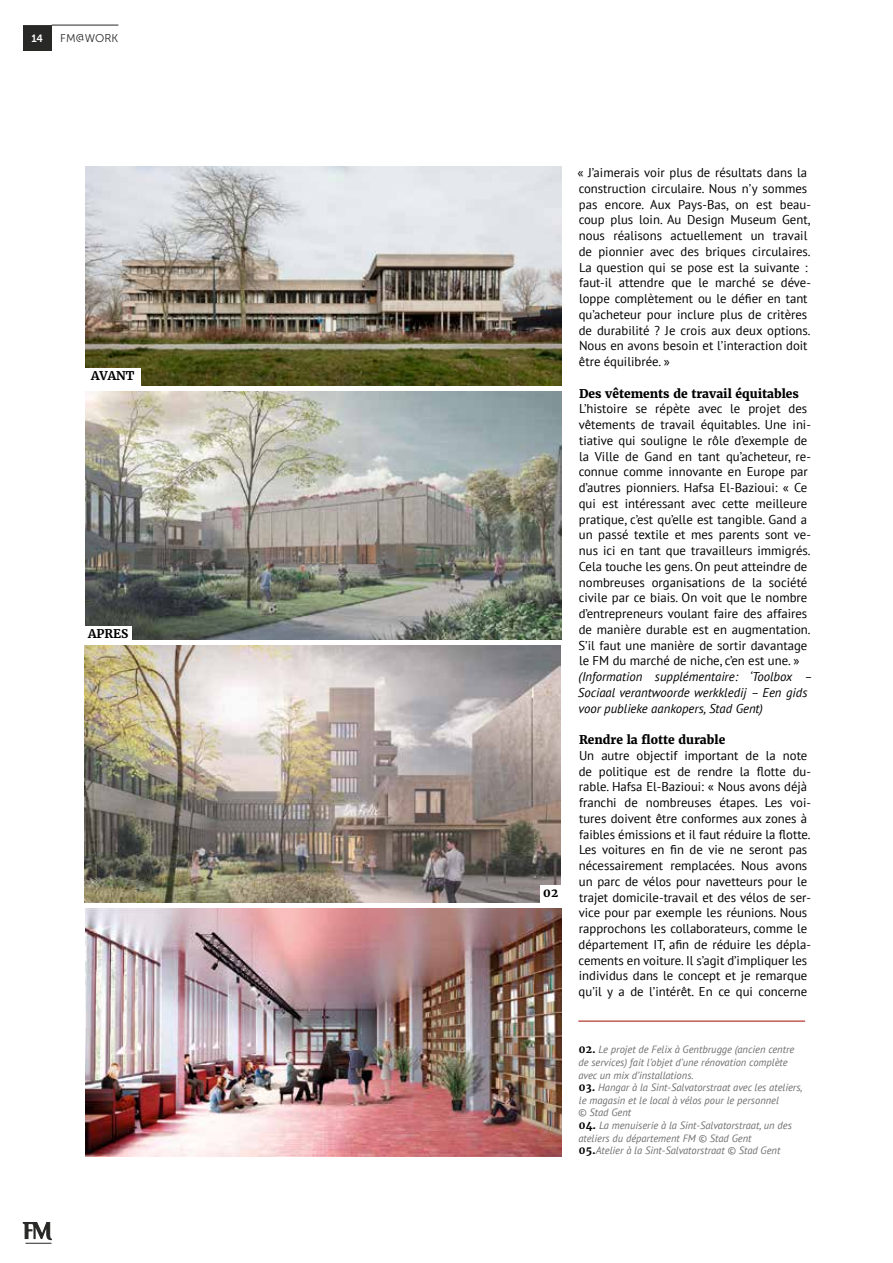
<style>
.page{position:relative;width:893px;height:1263px;background:#fff}
.page>*{position:absolute;margin:0;border:0;box-sizing:border-box;transform-origin:0 0}
.t1{font:12.75px/15.8px "PT Sans";color:#000}
.t2{font:italic 12.75px/15.8px "PT Sans";color:#000}
.t3{font:800 12px "Merriweather";color:#000}
.t4{font:700 12px "Merriweather";color:#000}
.t5{font:11.25px "Museo Sans 300";color:#282827}
.t6{font:italic 10.5px/12.6px "PT Sans";color:#6f6f6e}
.t7{font:10.5px "Museo Sans 700";color:#fff}
.s1{font-family:"Merriweather";font-weight:700;font-style:normal;color:#000}
</style>
<div class="page">
<svg style="left:23px;top:1222px;width:29px;height:22px"></svg>
<hr style="left:578px;top:1021px;width:227px;height:1px;background:#a50b02">
<img style="left:85px;top:167px;width:476px;height:219px">
<div style="left:85px;top:368px;width:55px;height:19px;background:#fff"></div>
<img style="left:85px;top:909px;width:476px;height:247px">
<img style="left:85px;top:391px;width:476px;height:249px">
<img style="left:85px;top:646px;width:476px;height:256px">
<div style="left:85px;top:626px;width:47px;height:19px;background:#fff"></div>
<div style="left:540px;top:885px;width:21px;height:19px;background:#fff"></div>
<div style="left:23px;top:25px;width:29px;height:25px;background:#282827"></div>
<hr style="left:52px;top:25px;width:66px;height:1px;background:#282827">
<p class="t7" style="left:31px;top:32px;width:13px">14</p>
<p class="t5" style="left:60px;top:32px;width:60px">FM@WORK</p>
<p class="t4" style="left:91px;top:368px;width:45px">AVANT</p>
<p class="t4" style="left:88px;top:626px;width:42px">APRES</p>
<p class="t4" style="left:543px;top:885px;width:16px">02</p>
<p class="t1" style="left:577px;top:164px;width:235px">« J’aimerais voir plus de résultats dans la construction circulaire. Nous n’y sommes pas encore. Aux Pays-Bas, on est beau&shy;coup plus loin. Au Design Museum Gent, nous réalisons actuellement un travail de pionnier avec des briques circulaires.<br>La question qui se pose est la suivante : faut-il attendre que le marché se déve&shy;loppe complètement ou le défier en tant qu’acheteur pour inclure plus de critères de durabilité ? Je crois aux deux options.<br>Nous en avons besoin et l’interaction doit être équilibrée. »</p>
<p class="t3" style="left:579px;top:385px;width:221px">Des vêtements de travail équitables</p>
<p class="t1" style="left:578px;top:401px;width:234px">L’histoire se répète avec le projet des vêtements de travail équitables. Une ini&shy;tiative qui souligne le rôle d’exemple de la Ville de Gand en tant qu’acheteur, re&shy;connue comme innovante en Europe par d’autres pionniers. Hafsa El-Bazioui: « Ce qui est intéressant avec cette meilleure pratique, c’est qu’elle est tangible. Gand a un passé textile et mes parents sont ve&shy;nus ici en tant que travailleurs immigrés.<br>Cela touche les gens. On peut atteindre de nombreuses organisations de la société civile par ce biais. On voit que le nombre d’entrepreneurs voulant faire des affaires de manière durable est en augmentation.<br>S’il faut une manière de sortir davantage le FM du marché de niche, c’en est une. »</p>
<p class="t2" style="left:578px;top:668px;width:236px">(Information supplémentaire: ‘Toolbox –<br>Sociaal verantwoorde werkkledij – Een gids voor publieke aankopers, Stad Gent)</p>
<p class="t3" style="left:579px;top:732px;width:148px">Rendre la flotte durable</p>
<p class="t1" style="left:579px;top:747px;width:234px">Un autre objectif important de la note de politique est de rendre la flotte du&shy;rable. Hafsa El-Bazioui: « Nous avons déjà franchi de nombreuses étapes. Les voi&shy;tures doivent être conformes aux zones à faibles émissions et il faut réduire la flotte.<br>Les voitures en fin de vie ne seront pas nécessairement remplacées. Nous avons un parc de vélos pour navetteurs pour le trajet domicile-travail et des vélos de ser&shy;vice pour par exemple les réunions. Nous rapprochons les collaborateurs, comme le département IT, afin de réduire les dépla&shy;cements en voiture. Il s’agit d’impliquer les individus dans le concept et je remarque qu’il y a de l’intérêt. En ce qui concerne</p>
<p class="t6" style="left:578px;top:1043px;width:218px"><span class="s1">02.</span> Le projet de Felix à Gentbrugge (ancien centre de services) fait l’objet d’une rénovation complète avec un mix d’installations.</p>
<p class="t6" style="left:578px;top:1081px;width:226px"><span class="s1">03.</span> Hangar à la Sint-Salvatorstraat avec les ateliers, le magasin et le local à vélos pour le personnel<br>© Stad Gent</p>
<p class="t6" style="left:578px;top:1119px;width:215px"><span class="s1">04.</span> La menuiserie à la Sint-Salvatorstraat, un des ateliers du département FM © Stad Gent<br><span class="s1">05.</span>Atelier à la Sint-Salvatorstraat © Stad Gent</p>
</div>
